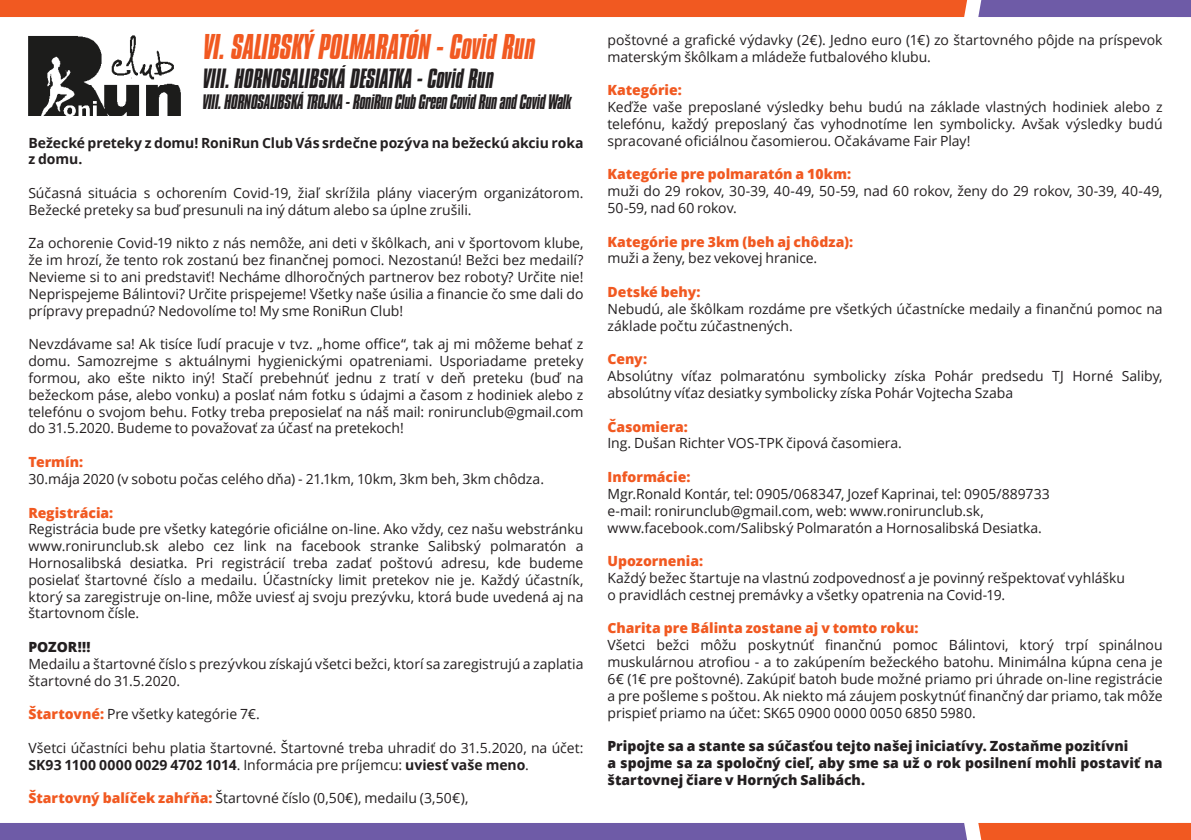
<style>
.page{position:relative;width:1191px;height:840px;background:#fff}
.page>*{position:absolute;margin:0;border:0;box-sizing:border-box;transform-origin:0 0}
.t1{font:30.8px "Compacta AT Italic";letter-spacing:-.01em;color:#f15921}
.t2{font:24px "Compacta AT Italic";letter-spacing:-.005em;color:#231f20}
.t3{font:18px "Compacta AT Italic";letter-spacing:-.02em;color:#231f20}
.t4{font:14px/16.8px "Open Sans";letter-spacing:-.005em;color:#231f20}
.t5{font:800 14px "Open Sans";color:#f15921}
.t6{font:800 14px/16.8px "Open Sans";color:#231f20}
.t7{font:700 14px/16.8px "Open Sans";letter-spacing:-.005em;color:#231f20}
.s1{font-weight:800;color:#f15921}
.s2{font-weight:700}
</style>
<div class="page">
<div style="left:978px;top:0;width:213px;height:17px;background:#6e5ba7"></div>
<div style="left:978px;top:822px;width:213px;height:17px;background:#f15921"></div>
<div style="left:0;top:0;width:967px;height:17px;background:#f15921"></div>
<div style="left:0;top:823px;width:967px;height:16px;background:#6e5ba7"></div>
<img style="left:28px;top:35px;width:153px;height:81px">
<h1 class="t1" style="left:201px;top:29px;width:333px">VI. SALIBSKÝ POLMARATÓN - Covid Run</h1>
<h2 class="t2" style="left:201px;top:64px;width:293px">VIII. HORNOSALIBSKÁ DESIATKA - Covid Run</h2>
<p class="t3" style="left:201px;top:91px;width:371px">VIII. HORNOSALIBSKÁ TROJKA - RoniRun Club Green Covid Run and Covid Walk</p>
<p class="t7" style="left:28px;top:134px;width:556px">Bežecké preteky z domu! RoniRun Club Vás srdečne pozýva na bežeckú akciu roka z domu.</p>
<p class="t4" style="left:28px;top:184px;width:556px">Súčasná situácia s ochorením Covid-19, žiaľ skrížila plány viacerým organizátorom.<br>Bežecké preteky sa buď presunuli na iný dátum alebo sa úplne zrušili.</p>
<p class="t4" style="left:28px;top:234px;width:556px;text-align:justify">Za ochorenie Covid-19 nikto z nás nemôže, ani deti v škôlkach, ani v športovom klube, že im hrozí, že tento rok zostanú bez finančnej pomoci. Nezostanú! Bežci bez medailí?<br>Nevieme si to ani predstaviť! Necháme dlhoročných partnerov bez roboty? Určite nie!<br>Neprispejeme Bálintovi? Určite prispejeme! Všetky naše úsilia a financie čo sme dali do prípravy prepadnú? Nedovolíme to! My sme RoniRun Club!</p>
<p class="t4" style="left:28px;top:335px;width:556px;text-align:justify">Nevzdávame sa! Ak tisíce ľudí pracuje v tvz. „home office“, tak aj mi môžeme behať z domu. Samozrejme s aktuálnymi hygienickými opatreniami. Usporiadame preteky formou, ako ešte nikto iný! Stačí prebehnúť jednu z tratí v deň preteku (buď na bežeckom páse, alebo vonku) a poslať nám fotku s údajmi a časom z hodiniek alebo z telefónu o svojom behu. Fotky treba preposielať na náš mail: ronirunclub@gmail.com do 31.5.2020. Budeme to považovať za účasť na pretekoch!</p>
<p class="t5" style="left:28px;top:451px;width:56px">Termín:</p>
<p class="t4" style="left:28px;top:470px;width:517px">30.mája 2020 (v sobotu počas celého dňa) - 21.1km, 10km, 3km beh, 3km chôdza.</p>
<p class="t5" style="left:28px;top:501px;width:86px">Registrácia:</p>
<p class="t4" style="left:28px;top:520px;width:556px;text-align:justify">Registrácia bude pre všetky kategórie oficiálne on-line. Ako vždy, cez našu webstránku www.ronirunclub.sk alebo cez link na facebook stranke Salibský polmaratón a Hornosalibská desiatka. Pri registrácií treba zadať poštovú adresu, kde budeme posielať štartovné číslo a medailu. Účastnícky limit pretekov nie je. Každý účastník, ktorý sa zaregistruje on-line, môže uviesť aj svoju prezývku, ktorá bude uvedená aj na štartovnom čísle.</p>
<p class="t6" style="left:28px;top:637px;width:64px">POZOR!!!</p>
<p class="t4" style="left:28px;top:654px;width:556px">Medailu a štartovné číslo s prezývkou získajú všetci bežci, ktorí sa zaregistrujú a zaplatia štartovné do 31.5.2020.</p>
<p class="t4" style="left:28px;top:705px;width:233px"><span class="s1">Štartovné:</span> Pre všetky kategórie 7€.</p>
<p class="t4" style="left:28px;top:738px;width:556px">Všetci účastníci behu platia štartovné. Štartovné treba uhradiť do 31.5.2020, na účet:<br><span class="s2">SK93 1100 0000 0029 4702 1014</span>. Informácia pre príjemcu: <span class="s2">uviesť vaše meno</span>.</p>
<p class="t4" style="left:28px;top:789px;width:442px"><span class="s1">Štartovný balíček zahŕňa:</span> Štartovné číslo (0,50€), medailu (3,50€),</p>
<p class="t4" style="left:607px;top:31px;width:556px">poštovné a grafické výdavky (2€). Jedno euro (1€) zo štartovného pôjde na príspevok materským škôlkam a mládeže futbalového klubu.</p>
<p class="t5" style="left:607px;top:79px;width:76px">Kategórie:</p>
<p class="t4" style="left:607px;top:98px;width:556px;text-align:justify">Keďže vaše preposlané výsledky behu budú na základe vlastných hodiniek alebo z telefónu, každý preposlaný čas vyhodnotíme len symbolicky. Avšak výsledky budú spracované oficiálnou časomierou. Očakávame Fair Play!</p>
<p class="t5" style="left:607px;top:163px;width:245px">Kategórie pre polmaratón a 10km:</p>
<p class="t4" style="left:607px;top:182px;width:556px">muži do 29 rokov, 30-39, 40-49, 50-59, nad 60 rokov, ženy do 29 rokov, 30-39, 40-49,<br>50-59, nad 60 rokov.</p>
<p class="t5" style="left:607px;top:231px;width:247px">Kategórie pre 3km (beh aj chôdza):</p>
<p class="t4" style="left:607px;top:249px;width:211px">muži a ženy, bez vekovej hranice.</p>
<p class="t5" style="left:607px;top:281px;width:94px">Detské behy:</p>
<p class="t4" style="left:607px;top:300px;width:556px">Nebudú, ale škôlkam rozdáme pre všetkých účastnícke medaily a finančnú pomoc na základe počtu zúčastnených.</p>
<p class="t5" style="left:607px;top:348px;width:41px">Ceny:</p>
<p class="t4" style="left:607px;top:367px;width:556px">Absolútny víťaz polmaratónu symbolicky získa Pohár predsedu TJ Horné Saliby, absolútny víťaz desiatky symbolicky získa Pohár Vojtecha Szaba</p>
<p class="t5" style="left:607px;top:415px;width:82px">Časomiera:</p>
<p class="t4" style="left:607px;top:434px;width:296px">Ing. Dušan Richter VOS-TPK čipová časomiera.</p>
<p class="t5" style="left:607px;top:466px;width:84px">Informácie:</p>
<p class="t4" style="left:607px;top:484px;width:444px">Mgr.Ronald Kontár, tel: 0905/068347, Jozef Kaprinai, tel: 0905/889733 e-mail: ronirunclub@gmail.com, web: www.ronirunclub.sk, www.facebook.com/Salibský Polmaratón a Hornosalibská Desiatka.</p>
<p class="t5" style="left:607px;top:550px;width:97px">Upozornenia:</p>
<p class="t4" style="left:607px;top:568px;width:519px">Každý bežec štartuje na vlastnú zodpovednosť a je povinný rešpektovať vyhlášku o pravidlách cestnej premávky a všetky opatrenia na Covid-19.</p>
<p class="t5" style="left:607px;top:617px;width:312px">Charita pre Bálinta zostane aj v tomto roku:</p>
<p class="t4" style="left:607px;top:636px;width:556px;text-align:justify">Všetci bežci môžu poskytnúť finančnú pomoc Bálintovi, ktorý trpí spinálnou muskulárnou atrofiou - a to zakúpením bežeckého batohu. Minimálna kúpna cena je 6€ (1€ pre poštovné). Zakúpiť batoh bude možné priamo pri úhrade on-line registrácie a pre pošleme s poštou. Ak niekto má záujem poskytnúť finančný dar priamo, tak môže prispieť priamo na účet: SK65 0900 0000 0050 6850 5980.</p>
<p class="t6" style="left:607px;top:736px;width:556px">Pripojte sa a stante sa súčasťou tejto našej iniciatívy. Zostaňme pozitívni<br>a spojme sa za spoločný cieľ, aby sme sa už o rok posilnení mohli postaviť na štartovnej čiare v Horných Salibách.</p>
</div>
